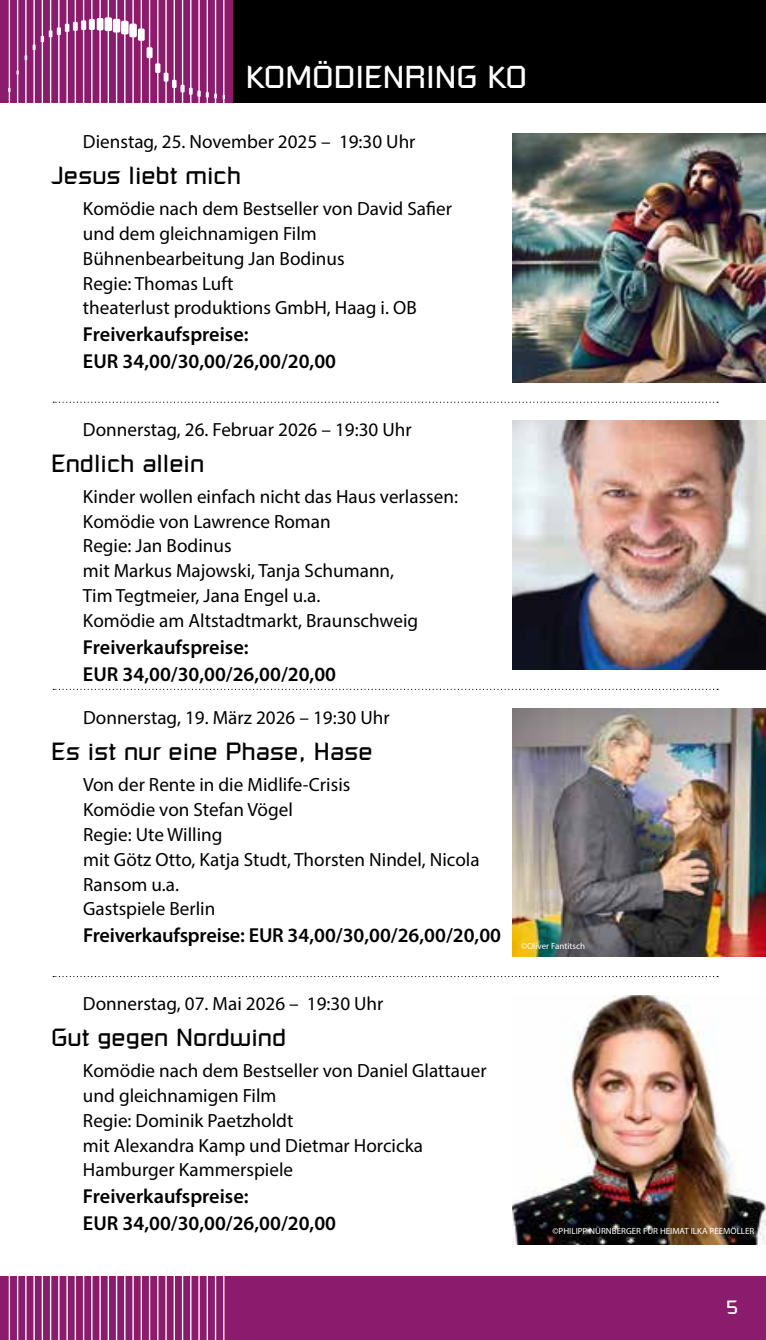
<style>
.page{position:relative;width:766px;height:1340px;background:#fff}
.page>*{position:absolute;margin:0;border:0;box-sizing:border-box;transform-origin:0 0}
.t1{font:31.5px "Russell Square Com";color:#fff}
.t2{font:24.75px "Russell Square Com";color:#000}
.t3{font:600 20.25px/27px "Myriad Pro";color:#000}
.t4{font:19.12px/24.8px "Myriad Pro";color:#000}
.t5{font:19.12px "Russell Square Com";color:#fff}
.t6{font:9px "Myriad Pro";color:#fff}
</style>
<div class="page">
<div style="left:0;top:1276px;width:765px;height:63px;background:#8b1c6d"></div>
<hr style="left:25px;top:1275px;width:2px;height:64px;background:#fff">
<hr style="left:33px;top:1275px;width:2px;height:64px;background:#fff">
<hr style="left:42px;top:1275px;width:1px;height:64px;background:#fff">
<hr style="left:50px;top:1275px;width:1px;height:64px;background:#fff">
<hr style="left:58px;top:1275px;width:1px;height:64px;background:#fff">
<hr style="left:66px;top:1275px;width:2px;height:64px;background:#fff">
<hr style="left:75px;top:1275px;width:1px;height:64px;background:#fff">
<hr style="left:83px;top:1275px;width:1px;height:64px;background:#fff">
<hr style="left:91px;top:1275px;width:1px;height:64px;background:#fff">
<hr style="left:99px;top:1275px;width:2px;height:64px;background:#fff">
<hr style="left:108px;top:1275px;width:1px;height:64px;background:#fff">
<hr style="left:116px;top:1275px;width:1px;height:64px;background:#fff">
<hr style="left:124px;top:1275px;width:1px;height:64px;background:#fff">
<hr style="left:132px;top:1275px;width:2px;height:64px;background:#fff">
<hr style="left:141px;top:1275px;width:1px;height:64px;background:#fff">
<hr style="left:149px;top:1275px;width:1px;height:64px;background:#fff">
<hr style="left:157px;top:1275px;width:1px;height:64px;background:#fff">
<hr style="left:165px;top:1275px;width:2px;height:64px;background:#fff">
<hr style="left:173px;top:1275px;width:2px;height:64px;background:#fff">
<hr style="left:182px;top:1275px;width:1px;height:64px;background:#fff">
<hr style="left:190px;top:1275px;width:1px;height:64px;background:#fff">
<hr style="left:198px;top:1275px;width:2px;height:64px;background:#fff">
<hr style="left:206px;top:1275px;width:2px;height:64px;background:#fff">
<hr style="left:215px;top:1275px;width:1px;height:64px;background:#fff">
<hr style="left:223px;top:1275px;width:1px;height:64px;background:#fff">
<hr style="left:17px;top:1275px;width:1px;height:64px;background:#fff">
<hr style="left:9px;top:1275px;width:1px;height:64px;background:#fff">
<div style="left:0;top:0;width:765px;height:102px;background:#000"></div>
<img style="left:512px;top:134px;width:253px;height:248px">
<img style="left:512px;top:421px;width:253px;height:248px">
<img style="left:512px;top:708px;width:253px;height:248px">
<img style="left:512px;top:995px;width:253px;height:248px">
<svg style="left:53px;top:401px;width:664px;height:2px"></svg>
<svg style="left:53px;top:688px;width:664px;height:2px"></svg>
<svg style="left:53px;top:976px;width:664px;height:1px"></svg>
<div style="left:0;top:0;width:232px;height:102px;background:#8b1c6d"></div>
<hr style="left:25px;top:0;width:2px;height:102px;background:#fff">
<hr style="left:33px;top:0;width:2px;height:102px;background:#fff">
<hr style="left:42px;top:0;width:1px;height:102px;background:#fff">
<hr style="left:50px;top:0;width:1px;height:102px;background:#fff">
<hr style="left:58px;top:0;width:1px;height:102px;background:#fff">
<hr style="left:66px;top:0;width:2px;height:102px;background:#fff">
<hr style="left:75px;top:0;width:1px;height:102px;background:#fff">
<hr style="left:83px;top:0;width:1px;height:102px;background:#fff">
<hr style="left:91px;top:0;width:1px;height:102px;background:#fff">
<hr style="left:99px;top:0;width:2px;height:102px;background:#fff">
<hr style="left:108px;top:0;width:1px;height:102px;background:#fff">
<hr style="left:116px;top:0;width:1px;height:102px;background:#fff">
<hr style="left:124px;top:0;width:1px;height:102px;background:#fff">
<hr style="left:132px;top:0;width:2px;height:102px;background:#fff">
<hr style="left:141px;top:0;width:1px;height:102px;background:#fff">
<hr style="left:149px;top:0;width:1px;height:102px;background:#fff">
<hr style="left:157px;top:0;width:1px;height:102px;background:#fff">
<hr style="left:165px;top:0;width:2px;height:102px;background:#fff">
<hr style="left:173px;top:0;width:2px;height:102px;background:#fff">
<hr style="left:182px;top:0;width:1px;height:102px;background:#fff">
<hr style="left:190px;top:0;width:1px;height:102px;background:#fff">
<hr style="left:198px;top:0;width:2px;height:102px;background:#fff">
<hr style="left:206px;top:0;width:2px;height:102px;background:#fff">
<hr style="left:215px;top:0;width:1px;height:102px;background:#fff">
<hr style="left:223px;top:0;width:1px;height:102px;background:#fff">
<div style="left:113px;top:19px;width:7px;height:14px;background:#fff;border-radius:2px"></div>
<hr style="left:17px;top:0;width:1px;height:102px;background:#fff">
<div style="left:97px;top:18px;width:6px;height:12px;background:#fff;border-radius:2px"></div>
<div style="left:138px;top:28px;width:7px;height:13px;background:#fff;border-radius:2px"></div>
<div style="left:89px;top:19px;width:6px;height:11px;background:#fff"></div>
<div style="left:146px;top:47px;width:6px;height:11px;background:#fff"></div>
<div style="left:81px;top:20px;width:5px;height:10px;background:#fff"></div>
<div style="left:155px;top:63px;width:5px;height:10px;background:#fff"></div>
<div style="left:73px;top:22px;width:5px;height:9px;background:#fff"></div>
<div style="left:163px;top:73px;width:5px;height:9px;background:#fff"></div>
<svg style="left:33px;top:24px;width:36px;height:26px"></svg>
<svg style="left:172px;top:80px;width:53px;height:19px"></svg>
<hr style="left:9px;top:0;width:1px;height:102px;background:#fff">
<div style="left:121px;top:21px;width:7px;height:13px;background:#fff;border-radius:2px"></div>
<div style="left:105px;top:17px;width:7px;height:14px;background:#fff;border-radius:2px"></div>
<div style="left:129px;top:24px;width:8px;height:13px;background:#fff;border-radius:2px"></div>
<h1 class="t1" style="left:246px;top:57px;width:283px">KOMÖDIENRING KO</h1>
<p class="t4" style="left:83px;top:129px;width:334px">Dienstag, 25. November 2025 – 19:30 Uhr</p>
<p class="t2" style="left:51px;top:160px;width:191px">Jesus liebt mich</p>
<p class="t4" style="left:83px;top:196px;width:370px">Komödie nach dem Bestseller von David Safier und dem gleichnamigen Film<br>Bühnenbearbeitung Jan Bodinus<br>Regie: Thomas Luft<br>theaterlust produktions GmbH, Haag i. OB</p>
<p class="t3" style="left:83px;top:320px;width:254px">Freiverkaufspreise:<br>EUR 34,00/30,00/26,00/20,00</p>
<p class="t4" style="left:83px;top:416px;width:330px">Donnerstag, 26. Februar 2026 – 19:30 Uhr</p>
<p class="t2" style="left:51px;top:448px;width:155px">Endlich allein</p>
<p class="t4" style="left:83px;top:484px;width:376px">Kinder wollen einfach nicht das Haus verlassen:<br>Komödie von Lawrence Roman<br>Regie: Jan Bodinus<br>mit Markus Majowski, Tanja Schumann,<br>Tim Tegtmeier, Jana Engel u.a.<br>Komödie am Altstadtmarkt, Braunschweig</p>
<p class="t3" style="left:83px;top:633px;width:254px">Freiverkaufspreise:<br>EUR 34,00/30,00/26,00/20,00</p>
<p class="t4" style="left:83px;top:705px;width:308px">Donnerstag, 19. März 2026 – 19:30 Uhr</p>
<p class="t2" style="left:51px;top:736px;width:323px">Es ist nur eine Phase, Hase</p>
<p class="t4" style="left:83px;top:772px;width:398px">Von der Rente in die Midlife-Crisis<br>Komödie von Stefan Vögel<br>Regie: Ute Willing<br>mit Götz Otto, Katja Studt, Thorsten Nindel, Nicola<br>Ransom u.a.<br>Gastspiele Berlin</p>
<p class="t3" style="left:83px;top:921px;width:419px">Freiverkaufspreise: EUR 34,00/30,00/26,00/20,00</p>
<p class="t4" style="left:83px;top:990px;width:302px">Donnerstag, 07. Mai 2026 – 19:30 Uhr</p>
<p class="t2" style="left:51px;top:1022px;width:237px">Gut gegen Nordwind</p>
<p class="t4" style="left:83px;top:1058px;width:405px">Komödie nach dem Bestseller von Daniel Glattauer und gleichnamigen Film<br>Regie: Dominik Paetzholdt<br>mit Alexandra Kamp und Dietmar Horcicka Hamburger Kammerspiele</p>
<p class="t3" style="left:83px;top:1182px;width:254px">Freiverkaufspreise:<br>EUR 34,00/30,00/26,00/20,00</p>
<p class="t6" style="left:521px;top:940px;width:66px">©Oliver Fantitsch</p>
<p class="t6" style="left:552px;top:1224px;width:203px">©PHILIPP NÜRNBERGER FÜR HEIMAT ILKA PEEMÖLLER</p>
<p class="t5" style="left:726px;top:1295px;width:14px">5</p>
</div>
